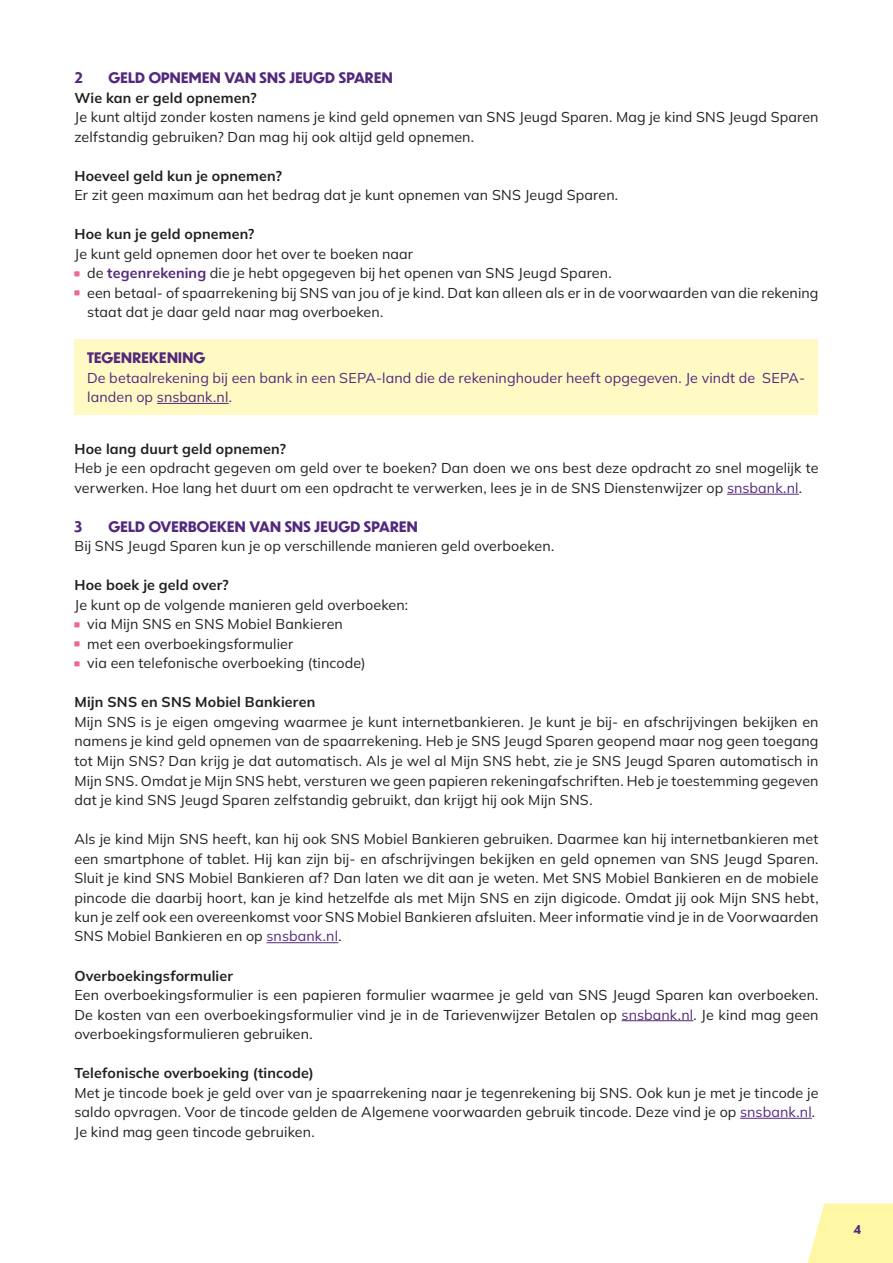
<style>
.page{position:relative;width:893px;height:1263px;background:#fff}
.page>*{position:absolute;margin:0;border:0;box-sizing:border-box;transform-origin:0 0}
.t1{font:14.25px/19.5px "Mulish";letter-spacing:.01em;color:#231f20}
.t2{font:700 14.25px "Mulish";letter-spacing:.01em;color:#231f20}
.t3{font:14.25px/19.5px "Mulish";letter-spacing:.01em;color:#53287d}
.t4{font:700 14.25px "SNS Dunbar Tall";letter-spacing:.01em;color:#53287d}
.t5{font:700 12px "SNS Dunbar Tall";color:#53287d}
.s1{font-weight:700;color:#53287d}
.s2{color:#53287d}
</style>
<div class="page">
<svg style="left:808px;top:1203px;width:85px;height:60px;background:#fff7ad"></svg>
<hr style="left:727px;top:494px;width:72px;height:1px;background:#53287d">
<hr style="left:267px;top:942px;width:71px;height:1px;background:#53287d">
<hr style="left:622px;top:1020px;width:71px;height:1px;background:#53287d">
<hr style="left:740px;top:1118px;width:72px;height:1px;background:#53287d">
<div style="left:74px;top:339px;width:744px;height:76px;background:#fffac4"></div>
<hr style="left:157px;top:403px;width:72px;height:1px;background:#53287d">
<p class="t4" style="left:74px;top:68px;width:10px">2</p>
<p class="t4" style="left:108px;top:68px;width:286px">GELD OPNEMEN VAN SNS JEUGD SPAREN</p>
<p class="t2" style="left:74px;top:88px;width:184px">Wie kan er geld opnemen?</p>
<p class="t1" style="left:74px;top:107px;width:746px">Je kunt altijd zonder kosten namens je kind geld opnemen van SNS Jeugd Sparen. Mag je kind SNS Jeugd Sparen zelfstandig gebruiken? Dan mag hij ook altijd geld opnemen.</p>
<p class="t2" style="left:74px;top:166px;width:209px">Hoeveel geld kun je opnemen?</p>
<p class="t1" style="left:74px;top:185px;width:545px">Er zit geen maximum aan het bedrag dat je kunt opnemen van SNS Jeugd Sparen.</p>
<p class="t2" style="left:74px;top:225px;width:182px">Hoe kun je geld opnemen?</p>
<p class="t1" style="left:87px;top:244px;width:733px;text-indent:-13px">Je kunt geld opnemen door het over te boeken naar<br>de <span class="s1">tegenrekening</span> die je hebt opgegeven bij het openen van SNS Jeugd Sparen.<br>een betaal- of spaarrekening bij SNS van jou of je kind. Dat kan alleen als er in de voorwaarden van die rekening staat dat je daar geld naar mag overboeken.</p>
<p class="t4" style="left:87px;top:347px;width:120px">TEGENREKENING</p>
<p class="t3" style="left:87px;top:367px;width:719px">De betaalrekening bij een bank in een SEPA-land die de rekeninghouder heeft opgegeven. Je vindt de SEPA&shy;landen op snsbank.nl.</p>
<p class="t2" style="left:74px;top:439px;width:213px">Hoe lang duurt geld opnemen?</p>
<p class="t1" style="left:74px;top:458px;width:746px">Heb je een opdracht gegeven om geld over te boeken? Dan doen we ons best deze opdracht zo snel mogelijk te verwerken. Hoe lang het duurt om een opdracht te verwerken, lees je in de SNS Dienstenwijzer op <span class="s2">snsbank.nl</span>.</p>
<p class="t4" style="left:74px;top:516px;width:9px">3</p>
<p class="t4" style="left:108px;top:516px;width:311px">GELD OVERBOEKEN VAN SNS JEUGD SPAREN</p>
<p class="t1" style="left:74px;top:536px;width:481px">Bij SNS Jeugd Sparen kun je op verschillende manieren geld overboeken.</p>
<p class="t2" style="left:74px;top:576px;width:156px">Hoe boek je geld over?</p>
<p class="t1" style="left:87px;top:595px;width:322px;text-indent:-13px">Je kunt op de volgende manieren geld overboeken: via Mijn SNS en SNS Mobiel Bankieren<br>met een overboekingsformulier<br>via een telefonische overboeking (tincode)</p>
<p class="t2" style="left:74px;top:693px;width:242px">Mijn SNS en SNS Mobiel Bankieren</p>
<p class="t1" style="left:74px;top:712px;width:746px;text-align:justify">Mijn SNS is je eigen omgeving waarmee je kunt internetbankieren. Je kunt je bij- en afschrijvingen bekijken en namens je kind geld opnemen van de spaarrekening. Heb je SNS Jeugd Sparen geopend maar nog geen toegang tot Mijn SNS? Dan krijg je dat automatisch. Als je wel al Mijn SNS hebt, zie je SNS Jeugd Sparen automatisch in Mijn SNS. Omdat je Mijn SNS hebt, versturen we geen papieren rekeningafschriften. Heb je toestemming gegeven dat je kind SNS Jeugd Sparen zelfstandig gebruikt, dan krijgt hij ook Mijn SNS.</p>
<p class="t1" style="left:74px;top:829px;width:746px;text-align:justify">Als je kind Mijn SNS heeft, kan hij ook SNS Mobiel Bankieren gebruiken. Daarmee kan hij internetbankieren met een smartphone of tablet. Hij kan zijn bij- en afschrijvingen bekijken en geld opnemen van SNS Jeugd Sparen.<br>Sluit je kind SNS Mobiel Bankieren af? Dan laten we dit aan je weten. Met SNS Mobiel Bankieren en de mobiele pincode die daarbij hoort, kan je kind hetzelfde als met Mijn SNS en zijn digicode. Omdat jij ook Mijn SNS hebt, kun je zelf ook een overeenkomst voor SNS Mobiel Bankieren afsluiten. Meer informatie vind je in de Voorwaarden SNS Mobiel Bankieren en op <span class="s2">snsbank.nl</span>.</p>
<p class="t2" style="left:74px;top:966px;width:160px">Overboekingsformulier</p>
<p class="t1" style="left:74px;top:985px;width:746px;text-align:justify">Een overboekingsformulier is een papieren formulier waarmee je geld van SNS Jeugd Sparen kan overboeken.<br>De kosten van een overboekingsformulier vind je in de Tarievenwijzer Betalen op <span class="s2">snsbank.nl</span>. Je kind mag geen overboekingsformulieren gebruiken.</p>
<p class="t2" style="left:74px;top:1063px;width:241px">Telefonische overboeking (tincode)</p>
<p class="t1" style="left:74px;top:1082px;width:746px">Met je tincode boek je geld over van je spaarrekening naar je tegenrekening bij SNS. Ook kun je met je tincode je saldo opvragen. Voor de tincode gelden de Algemene voorwaarden gebruik tincode. Deze vind je op <span class="s2">snsbank.nl</span>.<br>Je kind mag geen tincode gebruiken.</p>
<p class="t5" style="left:853px;top:1221px;width:9px">4</p>
</div>
